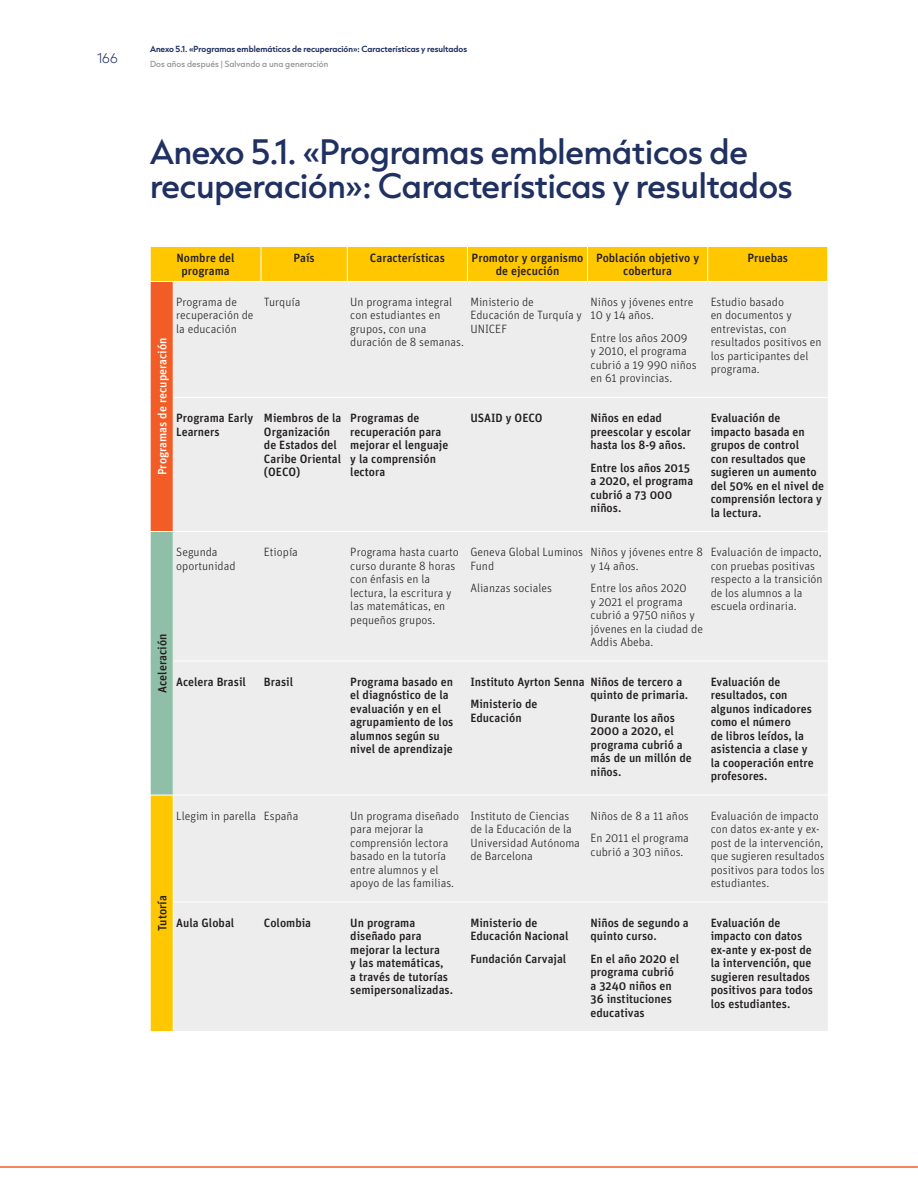
<style>
.page{position:relative;width:918px;height:1188px;background:#fff}
.page>*{position:absolute;margin:0;border:0;box-sizing:border-box;transform-origin:0 0}
.t1{font:500 30px/34.5px "Capitana";letter-spacing:-.005em;color:#1f3061}
.t2{font:500 12px/13.5px "Unit Pro";color:#231f20}
.t3{font:300 12px/13.5px "Unit Pro";color:#231f20}
.t4{font:500 12px "Unit Pro";color:#fff}
.t5{font:200 12px "Capitana";color:#1f3061}
.t6{font:600 7.5px "Capitana";color:#1f3061}
.t7{font:500 7.5px "Capitana";letter-spacing:.01em;color:#939598}
</style>
<div class="page">
<div style="left:151px;top:247px;width:677px;height:784px;background:#ffc700"></div>
<div style="left:150px;top:281px;width:23px;height:251px;background:#f25c26"></div>
<div style="left:174px;top:282px;width:654px;height:749px;background:#ededee"></div>
<div style="left:150px;top:532px;width:23px;height:263px;background:#8fbfa8"></div>
<hr style="left:261px;top:247px;width:1px;height:34px;background:#fff">
<hr style="left:347px;top:247px;width:1px;height:34px;background:#fff">
<hr style="left:467px;top:247px;width:1px;height:34px;background:#fff">
<hr style="left:587px;top:247px;width:1px;height:34px;background:#fff">
<hr style="left:707px;top:247px;width:1px;height:34px;background:#fff">
<svg style="left:150px;top:281px;width:23px;height:1px"></svg>
<hr style="left:173px;top:281px;width:88px;height:1px;background:#fff">
<hr style="left:261px;top:281px;width:86px;height:1px;background:#fff">
<hr style="left:347px;top:281px;width:120px;height:1px;background:#fff">
<hr style="left:467px;top:281px;width:121px;height:1px;background:#fff">
<hr style="left:588px;top:281px;width:120px;height:1px;background:#fff">
<hr style="left:708px;top:281px;width:120px;height:1px;background:#fff">
<svg style="left:150px;top:531px;width:23px;height:1px"></svg>
<svg style="left:151px;top:795px;width:22px;height:1px"></svg>
<hr style="left:173px;top:397px;width:88px;height:1px;background:#fff">
<hr style="left:261px;top:397px;width:86px;height:1px;background:#fff">
<hr style="left:347px;top:397px;width:120px;height:1px;background:#fff">
<hr style="left:467px;top:397px;width:121px;height:1px;background:#fff">
<hr style="left:588px;top:397px;width:120px;height:1px;background:#fff">
<hr style="left:708px;top:397px;width:120px;height:1px;background:#fff">
<hr style="left:173px;top:531px;width:88px;height:1px;background:#fff">
<hr style="left:261px;top:531px;width:86px;height:1px;background:#fff">
<hr style="left:347px;top:531px;width:120px;height:1px;background:#fff">
<hr style="left:467px;top:531px;width:121px;height:1px;background:#fff">
<hr style="left:588px;top:531px;width:120px;height:1px;background:#fff">
<hr style="left:708px;top:531px;width:120px;height:1px;background:#fff">
<hr style="left:173px;top:661px;width:88px;height:1px;background:#fff">
<hr style="left:261px;top:661px;width:86px;height:1px;background:#fff">
<hr style="left:347px;top:661px;width:120px;height:1px;background:#fff">
<hr style="left:467px;top:661px;width:121px;height:1px;background:#fff">
<hr style="left:588px;top:661px;width:120px;height:1px;background:#fff">
<hr style="left:708px;top:661px;width:120px;height:1px;background:#fff">
<hr style="left:173px;top:795px;width:88px;height:1px;background:#fff">
<hr style="left:261px;top:795px;width:86px;height:1px;background:#fff">
<hr style="left:347px;top:795px;width:120px;height:1px;background:#fff">
<hr style="left:467px;top:795px;width:121px;height:1px;background:#fff">
<hr style="left:588px;top:795px;width:120px;height:1px;background:#fff">
<hr style="left:708px;top:795px;width:120px;height:1px;background:#fff">
<hr style="left:173px;top:902px;width:88px;height:1px;background:#fff">
<hr style="left:261px;top:902px;width:86px;height:1px;background:#fff">
<hr style="left:347px;top:902px;width:120px;height:1px;background:#fff">
<hr style="left:467px;top:902px;width:121px;height:1px;background:#fff">
<hr style="left:588px;top:902px;width:120px;height:1px;background:#fff">
<hr style="left:708px;top:902px;width:120px;height:1px;background:#fff">
<hr style="left:150px;top:282px;width:1px;height:115px;background:#fff">
<hr style="left:173px;top:282px;width:1px;height:115px;background:#fff">
<hr style="left:150px;top:397px;width:1px;height:134px;background:#fff">
<hr style="left:173px;top:397px;width:1px;height:134px;background:#fff">
<hr style="left:150px;top:532px;width:1px;height:129px;background:#fff">
<hr style="left:173px;top:532px;width:1px;height:129px;background:#fff">
<hr style="left:150px;top:661px;width:1px;height:134px;background:#fff">
<hr style="left:173px;top:661px;width:1px;height:134px;background:#fff">
<hr style="left:173px;top:795px;width:1px;height:107px;background:#fff">
<hr style="left:173px;top:902px;width:1px;height:129px;background:#fff">
<hr style="left:0;top:1166px;width:918px;height:2px;background:#f25c26">
<p class="t5" style="left:97px;top:49px;width:22px">166</p>
<p class="t6" style="left:150px;top:44px;width:319px">Anexo 5.1. «Programas emblemáticos de recuperación»: Características y resultados</p>
<p class="t7" style="left:150px;top:59px;width:180px">Dos años después | Salvando a una generación</p>
<h1 class="t1" style="left:150px;top:133px;width:645px">Anexo 5.1. «Programas emblemáticos de recuperación»: Características y resultados</h1>
<p class="t4" style="left:154px;top:475px;width:139px;rotate:-90deg">Programas de recuperación</p>
<p class="t2" style="left:177px;top:250px;width:60px;text-align:center">Nombre del programa</p>
<p class="t2" style="left:294px;top:250px;width:23px">País</p>
<p class="t2" style="left:370px;top:250px;width:76px">Características</p>
<p class="t2" style="left:472px;top:250px;width:113px;text-align:center">Promotor y organismo de ejecución</p>
<p class="t2" style="left:596px;top:250px;width:105px;text-align:center">Población objetivo y cobertura</p>
<p class="t2" style="left:747px;top:250px;width:42px">Pruebas</p>
<p class="t3" style="left:176px;top:295px;width:79px">Programa de recuperación de la educación</p>
<p class="t3" style="left:264px;top:295px;width:38px">Turquía</p>
<p class="t3" style="left:350px;top:295px;width:115px">Un programa integral con estudiantes en grupos, con una duración de 8 semanas.</p>
<p class="t3" style="left:470px;top:295px;width:113px">Ministerio de<br>Educación de Turquía y<br>UNICEF</p>
<p class="t3" style="left:591px;top:295px;width:105px">Niños y jóvenes entre<br>10 y 14 años.</p>
<p class="t3" style="left:591px;top:331px;width:108px">Entre los años 2009<br>y 2010, el programa cubrió a 19 990 niños en 61 provincias.</p>
<p class="t2" style="left:176px;top:411px;width:78px">Programa Early<br>Learners</p>
<p class="t2" style="left:264px;top:411px;width:79px">Miembros de la<br>Organización de Estados del<br>Caribe Oriental (OECO)</p>
<p class="t2" style="left:350px;top:411px;width:100px">Programas de recuperación para mejorar el lenguaje y la comprensión lectora</p>
<p class="t2" style="left:470px;top:411px;width:74px">USAID y OECO</p>
<p class="t2" style="left:591px;top:411px;width:102px">Niños en edad preescolar y escolar hasta los 8-9 años.</p>
<p class="t2" style="left:591px;top:460px;width:104px">Entre los años 2015 a 2020, el programa cubrió a 73 000 niños.</p>
<p class="t3" style="left:711px;top:295px;width:112px">Estudio basado<br>en documentos y entrevistas, con resultados positivos en los participantes del programa.</p>
<p class="t2" style="left:711px;top:411px;width:115px">Evaluación de<br>impacto basada en grupos de control<br>con resultados que sugieren un aumento del 50% en el nivel de comprensión lectora y la lectura.</p>
<p class="t2" style="left:155px;top:693px;width:60px;rotate:-90deg">Aceleración</p>
<p class="t3" style="left:176px;top:545px;width:61px">Segunda oportunidad</p>
<p class="t3" style="left:264px;top:545px;width:35px">Etiopía</p>
<p class="t3" style="left:350px;top:545px;width:110px">Programa hasta cuarto curso durante 8 horas con énfasis en la lectura, la escritura y las matemáticas, en pequeños grupos.</p>
<p class="t3" style="left:470px;top:545px;width:114px">Geneva Global Luminos<br>Fund</p>
<p class="t3" style="left:470px;top:581px;width:83px">Alianzas sociales</p>
<p class="t3" style="left:591px;top:545px;width:114px">Niños y jóvenes entre 8 y 14 años.</p>
<p class="t3" style="left:591px;top:581px;width:114px">Entre los años 2020<br>y 2021 el programa cubrió a 9750 niños y jóvenes en la ciudad de<br>Addis Abeba.</p>
<p class="t3" style="left:711px;top:545px;width:113px">Evaluación de impacto, con pruebas positivas respecto a la transición de los alumnos a la escuela ordinaria.</p>
<p class="t2" style="left:176px;top:674px;width:71px">Acelera Brasil</p>
<p class="t2" style="left:264px;top:674px;width:31px">Brasil</p>
<p class="t2" style="left:350px;top:674px;width:105px">Programa basado en el diagnóstico de la evaluación y en el agrupamiento de los alumnos según su nivel de aprendizaje</p>
<p class="t2" style="left:470px;top:670px;width:116px;line-height:22.5px">Instituto Ayrton Senna<br>Ministerio de</p>
<p class="t2" style="left:591px;top:674px;width:99px">Niños de tercero a quinto de primaria.</p>
<p class="t2" style="left:591px;top:710px;width:103px">Durante los años<br>2000 a 2020, el programa cubrió a más de un millón de niños.</p>
<p class="t2" style="left:470px;top:710px;width:53px">Educación</p>
<p class="t2" style="left:711px;top:674px;width:105px">Evaluación de resultados, con algunos indicadores como el número<br>de libros leídos, la asistencia a clase y la cooperación entre profesores.</p>
<p class="t2" style="left:155px;top:931px;width:37px;rotate:-90deg">Tutoría</p>
<p class="t3" style="left:176px;top:808px;width:124px">Llegim in parella España</p>
<p class="t3" style="left:350px;top:808px;width:110px">Un programa diseñado para mejorar la comprensión lectora basado en la tutoría entre alumnos y el apoyo de las familias.</p>
<p class="t3" style="left:470px;top:808px;width:111px">Instituto de Ciencias de la Educación de la<br>Universidad Autónoma de Barcelona</p>
<p class="t3" style="left:591px;top:804px;width:100px;line-height:22.5px">Niños de 8 a 11 años<br>En 2011 el programa</p>
<p class="t3" style="left:591px;top:844px;width:94px">cubrió a 303 niños.</p>
<p class="t2" style="left:176px;top:915px;width:60px">Aula Global</p>
<p class="t2" style="left:264px;top:915px;width:49px">Colombia</p>
<p class="t2" style="left:350px;top:915px;width:104px">Un programa diseñado para mejorar la lectura<br>y las matemáticas,<br>a través de tutorías semipersonalizadas.</p>
<p class="t2" style="left:470px;top:915px;width:99px">Ministerio de<br>Educación Nacional</p>
<p class="t2" style="left:470px;top:951px;width:97px">Fundación Carvajal</p>
<p class="t2" style="left:591px;top:915px;width:100px">Niños de segundo a quinto curso.</p>
<p class="t2" style="left:591px;top:951px;width:90px">En el año 2020 el programa cubrió a 3240 niños en<br>36 instituciones educativas</p>
<p class="t3" style="left:711px;top:808px;width:116px">Evaluación de impacto con datos ex-ante y ex&shy;post de la intervención, que sugieren resultados positivos para todos los estudiantes.</p>
<p class="t2" style="left:711px;top:915px;width:104px">Evaluación de impacto con datos ex-ante y ex-post de la intervención, que sugieren resultados positivos para todos los estudiantes.</p>
</div>
